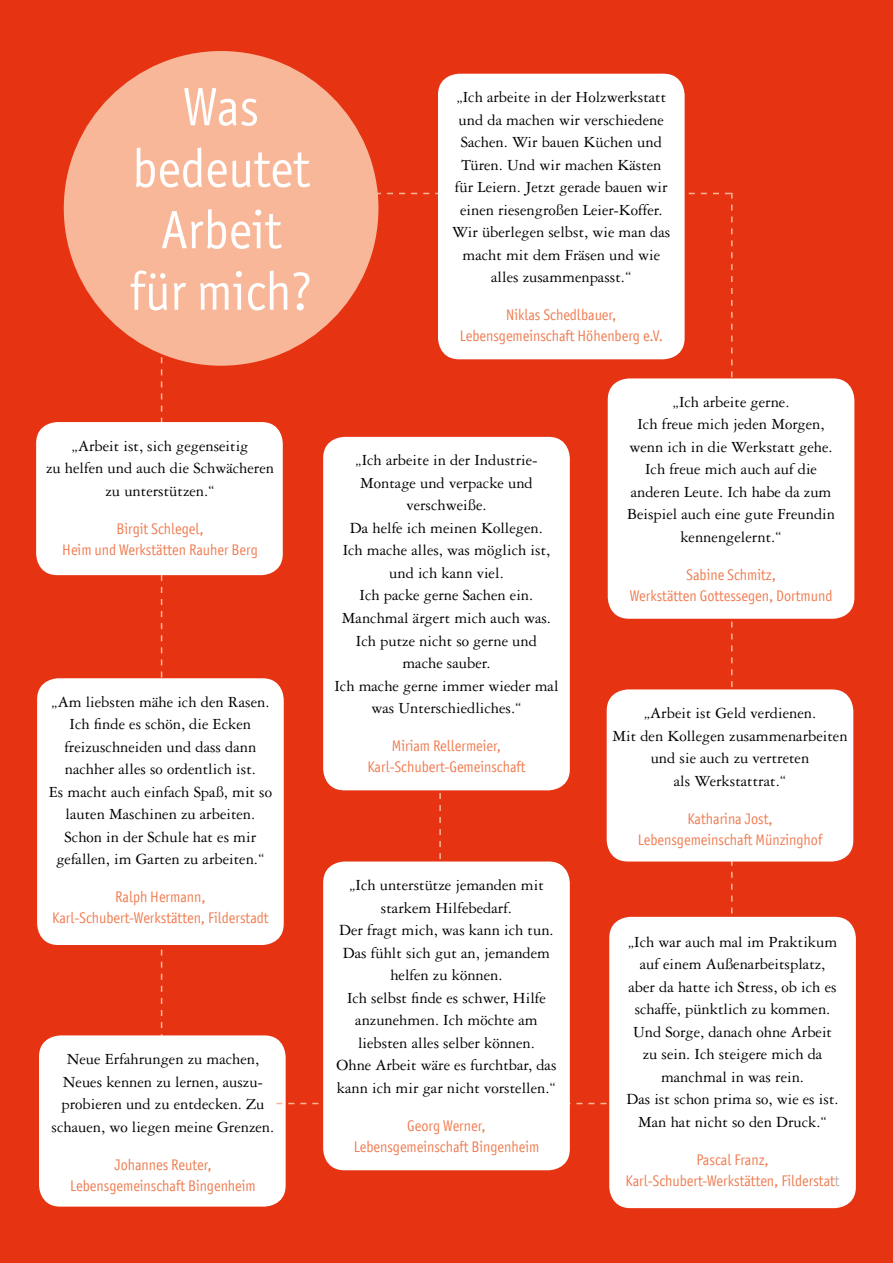
<style>
.page{position:relative;width:893px;height:1263px;background:#e63312}
.page>*{position:absolute;margin:0;border:0;box-sizing:border-box;transform-origin:0 0}
.t1{font:52.5px/61.5px "Axel";color:#fff;text-align:center}
.t2{font:16.5px/22.5px "Garamond 3 LT Std";color:#000;text-align:center}
.t3{font:15px/21px "Axel";color:#ef7a4e;text-align:center}
.s1{color:#b3b2b2}
</style>
<div class="page">
<div style="left:64px;top:51px;width:314px;height:315px;background:#f8b798;border-radius:50%"></div>
<svg style="left:161px;top:357px;width:1px;height:678px"></svg>
<div style="left:39px;top:1035px;width:247px;height:171px;background:#fff;border-radius:21px"></div>
<div style="left:609px;top:917px;width:247px;height:291px;background:#fff;border-radius:21px"></div>
<div style="left:608px;top:378px;width:246px;height:241px;background:#fff;border-radius:21px"></div>
<div style="left:438px;top:74px;width:247px;height:285px;background:#fff;border-radius:21px"></div>
<div style="left:607px;top:689px;width:246px;height:172px;background:#fff;border-radius:21px"></div>
<div style="left:36px;top:422px;width:247px;height:153px;background:#fff;border-radius:21px"></div>
<svg style="left:276px;top:193px;width:474px;height:911px"></svg>
<div style="left:323px;top:861px;width:247px;height:309px;background:#fff;border-radius:21px"></div>
<div style="left:323px;top:437px;width:247px;height:353px;background:#fff;border-radius:21px"></div>
<div style="left:37px;top:678px;width:247px;height:267px;background:#fff;border-radius:21px"></div>
<h1 class="t1" style="left:130px;top:76px;width:184px">Was bedeutet<br>Arbeit für mich?</h1>
<p class="t2" style="left:46px;top:435px;width:229px">„Arbeit ist, sich gegenseitig<br>zu helfen und auch die Schwächeren zu unterstützen.“</p>
<p class="t3" style="left:62px;top:518px;width:197px">Birgit Schlegel,<br>Heim und Werkstätten Rauher Berg</p>
<p class="t2" style="left:49px;top:690px;width:225px">„Am liebsten mähe ich den Rasen.<br>Ich finde es schön, die Ecken freizuschneiden und dass dann nachher alles so ordentlich ist.<br>Es macht auch einfach Spaß, mit so lauten Maschinen zu arbeiten.<br>Schon in der Schule hat es mir gefallen, im Garten zu arbeiten.“</p>
<p class="t3" style="left:52px;top:886px;width:218px">Ralph Hermann,<br>Karl-Schubert-Werkstätten, Filderstadt</p>
<p class="t2" style="left:52px;top:1048px;width:224px">Neue Erfahrungen zu machen,<br>Neues kennen zu lernen, auszu&shy;probieren und zu entdecken. Zu schauen, wo liegen meine Grenzen.</p>
<p class="t3" style="left:70px;top:1154px;width:187px">Johannes Reuter,<br>Lebensgemeinschaft Bingenheim</p>
<p class="t2" style="left:452px;top:86px;width:220px">„Ich arbeite in der Holzwerkstatt und da machen wir verschiedene<br>Sachen. Wir bauen Küchen und<br>Türen. Und wir machen Kästen für Leiern. Jetzt gerade bauen wir einen riesengroßen Leier-Koffer.<br>Wir überlegen selbst, wie man das macht mit dem Fräsen und wie alles zusammenpasst.“</p>
<p class="t3" style="left:460px;top:305px;width:205px">Niklas Schedlbauer,<br>Lebensgemeinschaft Höhenberg e.V.</p>
<p class="t2" style="left:334px;top:449px;width:226px">„Ich arbeite in der Industrie-<br>Montage und verpacke und verschweiße.<br>Da helfe ich meinen Kollegen.<br>Ich mache alles, was möglich ist, und ich kann viel.<br>Ich packe gerne Sachen ein.<br>Manchmal ärgert mich auch was.<br>Ich putze nicht so gerne und mache sauber.<br>Ich mache gerne immer wieder mal was Unterschiedliches.“</p>
<p class="t3" style="left:367px;top:735px;width:160px">Miriam Rellermeier,<br>Karl-Schubert-Gemeinschaft</p>
<p class="t2" style="left:336px;top:874px;width:221px">„Ich unterstütze jemanden mit starkem Hilfebedarf.<br>Der fragt mich, was kann ich tun.<br>Das fühlt sich gut an, jemandem helfen zu können.<br>Ich selbst finde es schwer, Hilfe anzunehmen. Ich möchte am liebsten alles selber können.<br>Ohne Arbeit wäre es furchtbar, das kann ich mir gar nicht vorstellen.“</p>
<p class="t3" style="left:354px;top:1115px;width:187px">Georg Werner,<br>Lebensgemeinschaft Bingenheim</p>
<p class="t2" style="left:627px;top:390px;width:210px">„Ich arbeite gerne.<br>Ich freue mich jeden Morgen, wenn ich in die Werkstatt gehe.<br>Ich freue mich auch auf die anderen Leute. Ich habe da zum<br>Beispiel auch eine gute Freundin kennengelernt.“</p>
<p class="t3" style="left:630px;top:564px;width:204px">Sabine Schmitz,<br>Werkstätten Gottessegen, Dortmund</p>
<p class="t2" style="left:612px;top:702px;width:237px">„Arbeit ist Geld verdienen.<br>Mit den Kollegen zusammenarbeiten und sie auch zu vertreten<br>als Werkstattrat.“</p>
<p class="t3" style="left:638px;top:808px;width:186px">Katharina Jost,<br>Lebensgemeinschaft Münzinghof</p>
<p class="t2" style="left:626px;top:931px;width:214px">„Ich war auch mal im Praktikum auf einem Außenarbeitsplatz, aber da hatte ich Stress, ob ich es schaffe, pünktlich zu kommen.<br>Und Sorge, danach ohne Arbeit zu sein. Ich steigere mich da manchmal in was rein.<br>Das ist schon prima so, wie es ist.<br>Man hat nicht so den Druck.“</p>
<p class="t3" style="left:625px;top:1149px;width:216px">Pascal Franz,<br>Karl-Schubert-Werkstätten, Filderstat<span class="s1">t</span></p>
</div>
